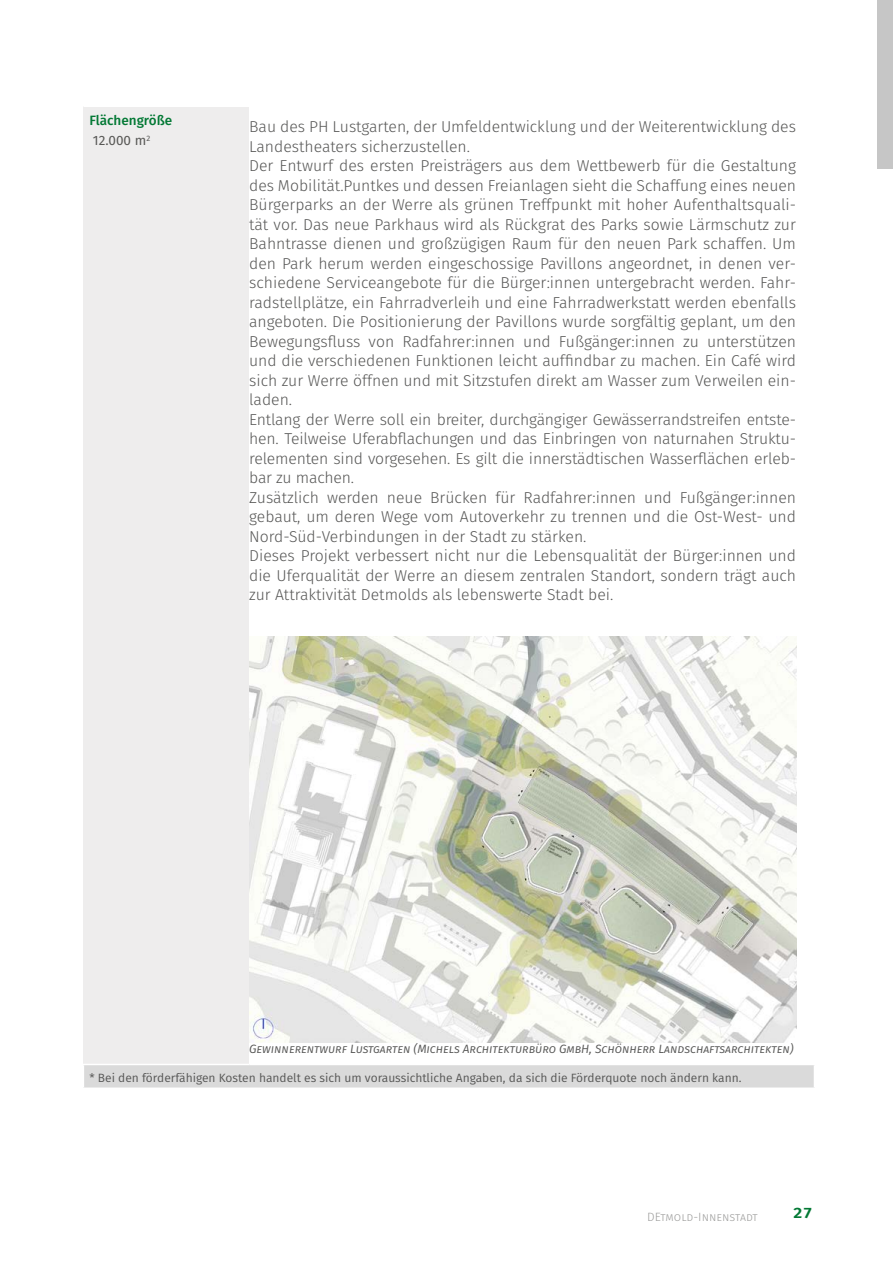
<style>
.page{position:relative;width:893px;height:1263px;background:#fff}
.page>*{position:absolute;margin:0;border:0;box-sizing:border-box;transform-origin:0 0}
.t1{font:300 15.75px/19.5px "Fira Sans";color:#575756}
.t2{font:600 15px "Fira Sans";color:#037935;scale:1.15 1}
.t3{font:500 13.5px/20.4px "Fira Sans";color:#037935}
.t4{font:12px "Fira Sans";color:#575756}
.t5{font:italic 12px "Fira Sans";letter-spacing:-.005em;color:#575756}
.t6{font:300 12px "Fira Sans";color:#9d9d9c}
.s1{font-weight:400;color:#585856}
</style>
<div class="page">
<div style="left:878px;top:0;width:15px;height:169px;background:#c6c6c6"></div>
<div style="left:83px;top:106px;width:166px;height:958px;background:#eeeded"></div>
<div style="left:83px;top:1064px;width:731px;height:24px;background:#dadada"></div>
<hr style="left:83px;top:106px;width:166px;height:1px;background:#fff">
<hr style="left:83px;top:1064px;width:166px;height:1px;background:#fff">
<svg style="left:83px;top:1065px;width:1px;height:22px"></svg>
<hr style="left:249px;top:1064px;width:566px;height:1px;background:#fff">
<hr style="left:83px;top:1087px;width:166px;height:2px;background:#fff">
<hr style="left:249px;top:1087px;width:566px;height:2px;background:#fff">
<img style="left:250px;top:636px;width:547px;height:406px">
<p class="t3" style="left:89px;top:109px;width:84px">Flächengröße<br><span class="s1">12.000 m</span><sup>2</sup></p>
<p class="t1" style="left:249px;top:117px;width:548px">Bau des PH Lustgarten, der Umfeldentwicklung und der Weiterentwicklung des Landestheaters sicherzustellen.<br>Der Entwurf des ersten Preisträgers aus dem Wettbewerb für die Gestaltung des Mobilität.Puntkes und dessen Freianlagen sieht die Schaffung eines neuen Bürgerparks an der Werre als grünen Treffpunkt mit hoher Aufenthaltsquali&shy;tät vor. Das neue Parkhaus wird als Rückgrat des Parks sowie Lärmschutz zur Bahntrasse dienen und großzügigen Raum für den neuen Park schaffen. Um den Park herum werden eingeschossige Pavillons angeordnet, in denen ver&shy;schiedene Serviceangebote für die Bürger:innen untergebracht werden. Fahr&shy;radstellplätze, ein Fahrradverleih und eine Fahrradwerkstatt werden ebenfalls angeboten. Die Positionierung der Pavillons wurde sorgfältig geplant, um den Bewegungsfluss von Radfahrer:innen und Fußgänger:innen zu unterstützen und die verschiedenen Funktionen leicht auffindbar zu machen. Ein Café wird sich zur Werre öffnen und mit Sitzstufen direkt am Wasser zum Verweilen ein&shy;laden.<br>Entlang der Werre soll ein breiter, durchgängiger Gewässerrandstreifen entste&shy;hen. Teilweise Uferabflachungen und das Einbringen von naturnahen Struktu&shy;relementen sind vorgesehen. Es gilt die innerstädtischen Wasserflächen erleb&shy;bar zu machen.<br>Zusätzlich werden neue Brücken für Radfahrer:innen und Fußgänger:innen gebaut, um deren Wege vom Autoverkehr zu trennen und die Ost-West- und Nord-Süd-Verbindungen in der Stadt zu stärken.<br>Dieses Projekt verbessert nicht nur die Lebensqualität der Bürger:innen und die Uferqualität der Werre an diesem zentralen Standort, sondern trägt auch zur Attraktivität Detmolds als lebenswerte Stadt bei.</p>
<p class="t5" style="left:249px;top:1040px;width:546px">Gewinnerentwurf Lustgarten (Michels Architekturbüro GmbH, Schönherr Landschaftsarchitekten)</p>
<p class="t4" style="left:89px;top:1068px;width:654px">* Bei den förderfähigen Kosten handelt es sich um voraussichtliche Angaben, da sich die Förderquote noch ändern kann.</p>
<p class="t6" style="left:647px;top:1209px;width:112px">DEtmold-Innenstadt</p>
<p class="t2" style="left:793px;top:1201px;width:17px">27</p>
</div>
